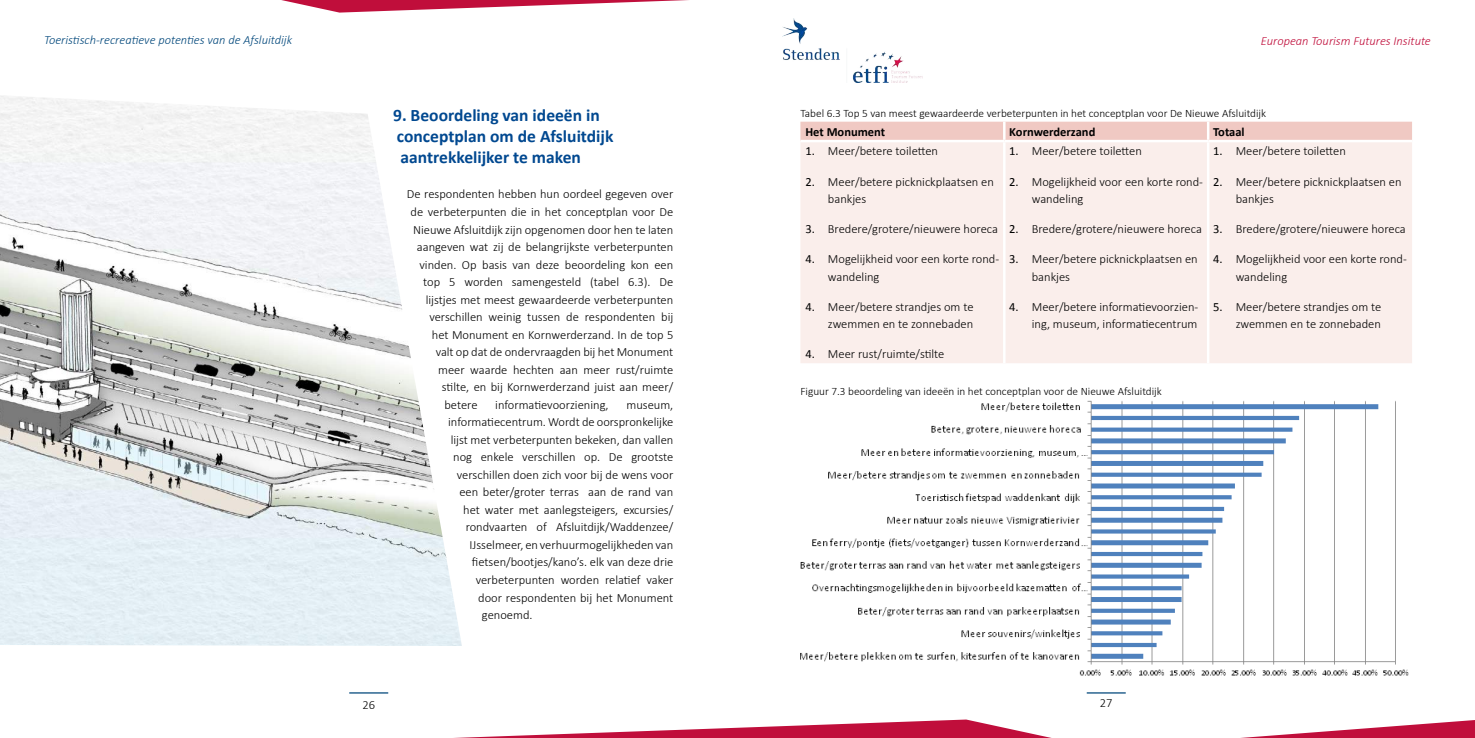
<style>
.page{position:relative;width:1475px;height:738px;background:#fff}
.page>*{position:absolute;margin:0;border:0;box-sizing:border-box;transform-origin:0 0}
.t1{font:700 17.5px/21px "Calibri";color:#004890}
.t2{font:300 12.5px/17.5px "Calibri";color:#000}
.t3{font:italic 300 12.5px "Calibri";color:#00477b}
.t4{font:700 12.5px "Calibri";color:#000}
.t5{font:italic 300 12.5px "Calibri";color:#c00e3b}
.t6{font:300 11.25px "Calibri";color:#000}
.s1{font-weight:400}
</style>
<div class="page">
<hr style="left:349px;top:691px;width:39px;height:2px;background:#00477b">
<hr style="left:1086px;top:691px;width:39px;height:2px;background:#00477b">
<img style="left:782px;top:19px;width:139px;height:63px">
<svg style="left:482px;top:719px;width:992px;height:18px"></svg>
<svg style="left:281px;top:0;width:408px;height:13px"></svg>
<img style="left:800px;top:400px;width:609px;height:276px">
<div style="left:800px;top:122px;width:611px;height:18px;background:#f0c9c3"></div>
<div style="left:800px;top:142px;width:611px;height:221px;background:#faeeeb"></div>
<hr style="left:1002px;top:122px;width:3px;height:18px;background:#fff">
<hr style="left:1206px;top:122px;width:3px;height:18px;background:#fff">
<hr style="left:1002px;top:142px;width:3px;height:221px;background:#fff">
<hr style="left:1206px;top:142px;width:3px;height:221px;background:#fff">
<img style="left:0;top:96px;width:462px;height:549px">
<p class="t3" style="left:44px;top:32px;width:249px">Toeristisch-recreatieve potenties van de Afsluitdijk</p>
<p class="t5" style="left:1260px;top:33px;width:171px">European Tourism Futures Insitute</p>
<h1 class="t1" style="left:393px;top:105px;width:222px">9. Beoordeling van ideeën in conceptplan om de Afsluitdijk aantrekkelijker te maken</h1>
<p class="t2" style="left:407px;top:185px;width:268px">De respondenten hebben hun oordeel gegeven over</p>
<p class="t2" style="left:410px;top:203px;width:264px">de verbeterpunten die in het conceptplan voor De</p>
<p class="t2" style="left:413px;top:220px;width:262px">Nieuwe Afsluitdijk zijn opgenomen door hen te laten</p>
<p class="t2" style="left:417px;top:238px;width:258px">aangeven wat zij de belangrijkste verbeterpunten</p>
<p class="t2" style="left:419px;top:255px;width:255px">vinden. Op basis van deze beoordeling kon een</p>
<p class="t2" style="left:423px;top:273px;width:251px">top 5 worden samengesteld (tabel 6.3). De</p>
<p class="t2" style="left:425px;top:290px;width:249px">lijstjes met meest gewaardeerde verbeterpunten</p>
<p class="t2" style="left:429px;top:308px;width:245px">verschillen weinig tussen de respondenten bij</p>
<p class="t2" style="left:432px;top:325px;width:243px">het Monument en Kornwerderzand. In de top 5</p>
<p class="t2" style="left:435px;top:343px;width:239px">valt op dat de ondervraagden bij het Monument</p>
<p class="t2" style="left:438px;top:360px;width:236px">meer waarde hechten aan meer rust/ruimte</p>
<p class="t2" style="left:442px;top:378px;width:233px">stilte, en bij Kornwerderzand juist aan meer/</p>
<p class="t2" style="left:444px;top:395px;width:35px">betere</p>
<p class="t2" style="left:495px;top:395px;width:115px">informatievoorziening,</p>
<p class="t2" style="left:626px;top:395px;width:48px">museum,</p>
<p class="t2" style="left:448px;top:413px;width:226px">informatiecentrum. Wordt de oorspronkelijke</p>
<p class="t2" style="left:450px;top:430px;width:224px">lijst met verbeterpunten bekeken, dan vallen</p>
<p class="t2" style="left:453px;top:448px;width:221px">nog enkele verschillen op. De grootste</p>
<p class="t2" style="left:457px;top:465px;width:218px">verschillen doen zich voor bij de wens voor</p>
<p class="t2" style="left:459px;top:483px;width:215px">een beter/groter terras aan de rand van</p>
<p class="t2" style="left:463px;top:500px;width:212px">het water met aanlegsteigers, excursies/</p>
<p class="t2" style="left:465px;top:518px;width:209px">rondvaarten of Afsluitdijk/Waddenzee/</p>
<p class="t2" style="left:469px;top:535px;width:205px">IJsselmeer, en verhuurmogelijkheden van</p>
<p class="t2" style="left:472px;top:553px;width:203px">fietsen/bootjes/kano’s. elk van deze drie</p>
<p class="t2" style="left:475px;top:570px;width:199px">verbeterpunten worden relatief vaker</p>
<p class="t2" style="left:478px;top:588px;width:197px">door respondenten bij het Monument</p>
<p class="t2" style="left:482px;top:605px;width:52px">genoemd.</p>
<p class="t6" style="left:800px;top:106px;width:467px">Tabel 6.3 Top 5 van meest gewaardeerde verbeterpunten in het conceptplan voor De Nieuwe Afsluitdijk</p>
<p class="t4" style="left:805px;top:124px;width:81px">Het Monument</p>
<p class="t4" style="left:1009px;top:124px;width:88px">Kornwerderzand</p>
<p class="t4" style="left:1212px;top:124px;width:33px">Totaal</p>
<p class="t2" style="left:805px;top:142px;width:134px"><span class="s1">1.</span> Meer/betere toiletten</p>
<p class="t2" style="left:827px;top:172px;width:167px;text-indent:-22px"><span class="s1">2.</span> Meer/betere picknickplaatsen en bankjes</p>
<p class="t2" style="left:805px;top:220px;width:194px"><span class="s1">3.</span> Bredere/grotere/nieuwere horeca</p>
<p class="t2" style="left:827px;top:250px;width:173px;text-indent:-22px"><span class="s1">4.</span> Mogelijkheid voor een korte rond&shy;wandeling</p>
<p class="t2" style="left:805px;top:297px;width:169px;text-align:right"><span class="s1">4.</span> Meer/betere strandjes om te zwemmen en te zonnebaden</p>
<p class="t2" style="left:805px;top:345px;width:140px"><span class="s1">4.</span> Meer rust/ruimte/stilte</p>
<p class="t2" style="left:1009px;top:142px;width:134px"><span class="s1">1.</span> Meer/betere toiletten</p>
<p class="t2" style="left:1031px;top:172px;width:173px;text-indent:-22px"><span class="s1">2.</span> Mogelijkheid voor een korte rond&shy;wandeling</p>
<p class="t2" style="left:1009px;top:220px;width:194px"><span class="s1">2.</span> Bredere/grotere/nieuwere horeca</p>
<p class="t2" style="left:1031px;top:250px;width:167px;text-indent:-22px"><span class="s1">3.</span> Meer/betere picknickplaatsen en bankjes</p>
<p class="t2" style="left:1009px;top:297px;width:191px;text-align:right"><span class="s1">4.</span> Meer/betere informatievoorzien&shy;ing, museum, informatiecentrum</p>
<p class="t2" style="left:1212px;top:142px;width:134px"><span class="s1">1.</span> Meer/betere toiletten</p>
<p class="t2" style="left:1235px;top:172px;width:167px;text-indent:-22px"><span class="s1">2.</span> Meer/betere picknickplaatsen en bankjes</p>
<p class="t2" style="left:1212px;top:220px;width:194px"><span class="s1">3.</span> Bredere/grotere/nieuwere horeca</p>
<p class="t2" style="left:1235px;top:250px;width:173px;text-indent:-22px"><span class="s1">4.</span> Mogelijkheid voor een korte rond&shy;wandeling</p>
<p class="t2" style="left:1212px;top:297px;width:169px;text-align:right"><span class="s1">5.</span> Meer/betere strandjes om te zwemmen en te zonnebaden</p>
<p class="t6" style="left:800px;top:384px;width:363px">Figuur 7.3 beoordeling van ideeën in het conceptplan voor de Nieuwe Afsluitdijk</p>
<p class="t2" style="left:362px;top:695px;width:14px">26</p>
<p class="t2" style="left:1099px;top:693px;width:14px">27</p>
</div>
